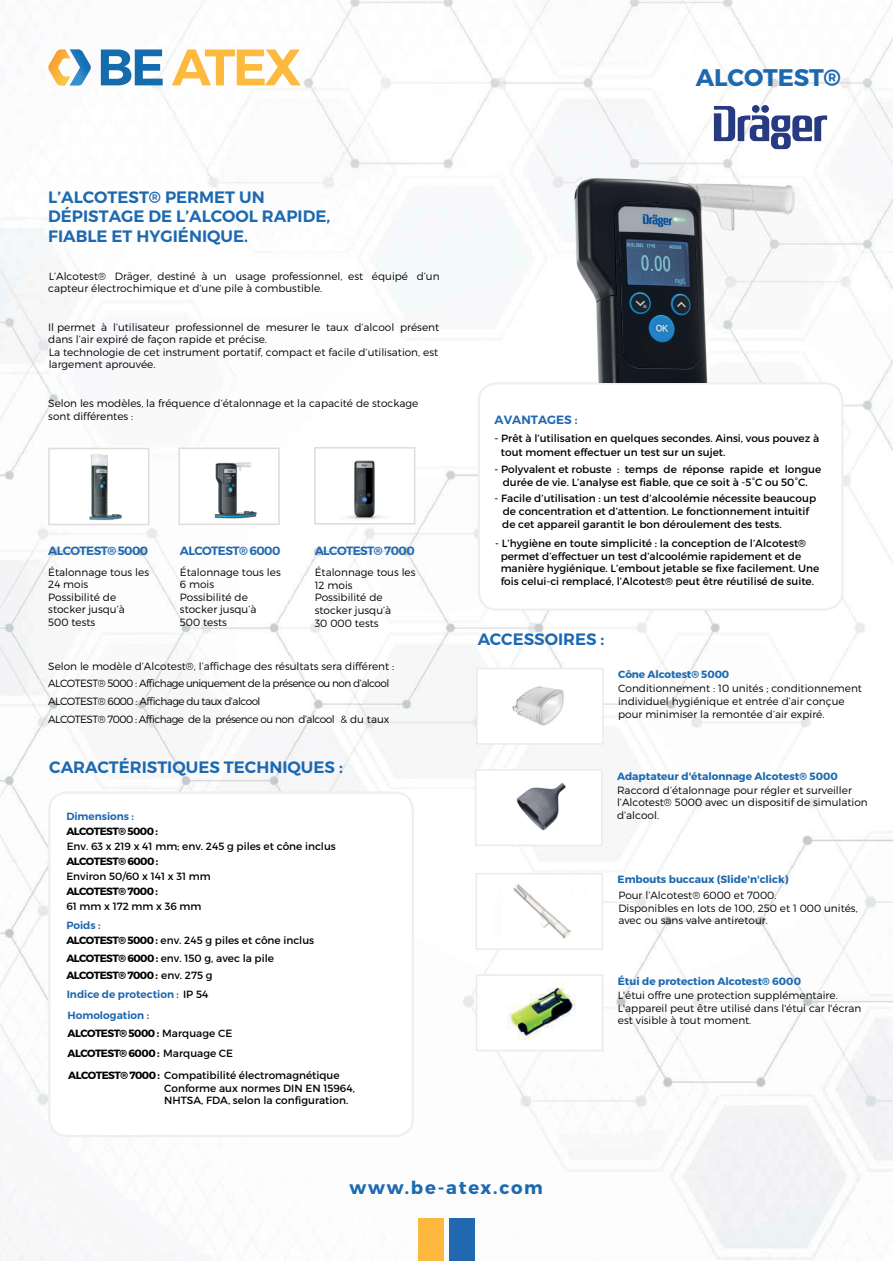
<style>
.page{position:relative;width:893px;height:1263px;background:#fff}
.page>*{position:absolute;margin:0;border:0;box-sizing:border-box;transform-origin:0 0}
.t1{font:700 24px "Montserrat";letter-spacing:-.005em;color:#1d69b0}
.t2{font:700 18px "Montserrat";letter-spacing:.1em;color:#1d6ab1}
.t3{font:600 16.5px/19.8px "Montserrat";color:#1d69b0}
.t4{font:600 12px "Montserrat";letter-spacing:-.05em;color:#1f68b0}
.t5{font:600 12px "Montserrat";color:#1f68b0}
.t6{font:300 10.5px/12.6px "Montserrat";color:#000001}
.t7{font:10.5px/12.6px "Montserrat";color:#000001}
.t8{font:300 10.5px/17.7px "Montserrat";letter-spacing:-.05em;color:#000001}
.t9{font:700 10.5px/16.4px "Montserrat";letter-spacing:-.05em;color:#000001}
.t10{font:700 10.5px "Montserrat";color:#1d69b0}
.t11{font:600 10.5px/20.4px "Montserrat";color:#1f68b0}
.s1{font-weight:600;color:#1f68b0}
.s2{font-weight:700}
.s3{font-weight:400}
.s4{font-weight:400;color:#000001}
</style>
<div class="page">
<img style="left:0;top:0;width:893px;height:1260px">
<div style="left:418px;top:1218px;width:25px;height:42px;background:#fdb93f"></div>
<div style="left:450px;top:1218px;width:25px;height:42px;background:#2069b0"></div>
<svg style="left:48px;top:49px;width:43px;height:37px"></svg>
<svg style="left:101px;top:49px;width:62px;height:36px"></svg>
<svg style="left:172px;top:49px;width:129px;height:36px"></svg>
<div style="left:49px;top:792px;width:364px;height:342px;background:#fff;border-radius:18px"></div>
<div style="left:48px;top:791px;width:366px;height:346px;border:2px solid #edeff0;border-radius:18px"></div>
<div style="left:479px;top:383px;width:363px;height:227px;background:#fff;border-radius:18px"></div>
<div style="left:478px;top:382px;width:365px;height:229px;border:2px solid #edeff0;border-radius:18px"></div>
<div style="left:48px;top:448px;width:101px;height:77px;background:#fff;border:2px solid #dbdddb"></div>
<div style="left:314px;top:447px;width:101px;height:77px;background:#fff;border:2px solid #dbdddb"></div>
<div style="left:178px;top:448px;width:102px;height:77px;background:#fff;border:2px solid #dbdddb"></div>
<div style="left:476px;top:668px;width:128px;height:77px;background:#fff;border:2px solid #e9ecea"></div>
<div style="left:475px;top:769px;width:128px;height:77px;background:#fff;border:2px solid #e9ecea"></div>
<div style="left:475px;top:873px;width:128px;height:77px;background:#fff;border:2px solid #e9ecea"></div>
<div style="left:476px;top:974px;width:127px;height:77px;background:#fff;border:2px solid #e9ecea"></div>
<img style="left:512px;top:686px;width:52px;height:40px">
<img style="left:516px;top:783px;width:50px;height:48px">
<img style="left:214px;top:462px;width:43px;height:57px">
<img style="left:64px;top:454px;width:71px;height:70px">
<img style="left:507px;top:982px;width:69px;height:58px">
<img style="left:513px;top:884px;width:58px;height:55px">
<img style="left:711px;top:102px;width:119px;height:49px">
<img style="left:494px;top:168px;width:332px;height:214px">
<img style="left:345px;top:460px;width:37px;height:60px">
<h1 class="t1" style="left:696px;top:62px;width:147px">ALCOTEST®</h1>
<h3 class="t3" style="left:48px;top:187px;width:284px">L’ALCOTEST® PERMET UN<br>DÉPISTAGE DE L’ALCOOL RAPIDE,<br>FIABLE ET HYGIÉNIQUE.</h3>
<p class="t6" style="left:49px;top:269px;width:392px">L’Alcotest® Dräger, destiné à un usage professionnel, est équipé d’un</p>
<p class="t6" style="left:48px;top:281px;width:275px">capteur électrochimique et d’une pile à combustible.</p>
<p class="t6" style="left:48px;top:321px;width:392px">Il permet à l’utilisateur professionnel de mesurer le taux d’alcool présent dans l’air expiré de façon rapide et précise.<br>La technologie de cet instrument portatif, compact et facile d’utilisation, est largement aprouvée.</p>
<p class="t6" style="left:48px;top:397px;width:372px">Selon les modèles, la fréquence d’étalonnage et la capacité de stockage sont différentes :</p>
<p class="t4" style="left:48px;top:543px;width:102px">ALCOTEST® 5000</p>
<p class="t6" style="left:48px;top:565px;width:102px">Étalonnage tous les<br>24 mois<br>Possibilité de stocker jusqu’à</p>
<p class="t4" style="left:180px;top:543px;width:102px">ALCOTEST® 6000</p>
<p class="t6" style="left:180px;top:565px;width:102px">Étalonnage tous les<br>6 mois<br>Possibilité de</p>
<p class="t4" style="left:315px;top:543px;width:102px">ALCOTEST® 7000</p>
<p class="t6" style="left:315px;top:565px;width:102px">Étalonnage tous les<br>12 mois<br>Possibilité de</p>
<p class="t6" style="left:180px;top:603px;width:78px">stocker jusqu’à</p>
<p class="t6" style="left:315px;top:604px;width:78px">stocker jusqu’à</p>
<p class="t6" style="left:48px;top:616px;width:49px">500 tests</p>
<p class="t6" style="left:180px;top:616px;width:49px">500 tests</p>
<p class="t6" style="left:315px;top:617px;width:65px">30 000 tests</p>
<p class="t5" style="left:495px;top:412px;width:84px">AVANTAGES :</p>
<p class="t7" style="left:501px;top:431px;width:320px;line-height:13.6px;text-indent:-6px">- Prêt à l’utilisation en quelques secondes. Ainsi, vous pouvez à tout moment effectuer un test sur un sujet.</p>
<p class="t7" style="left:495px;top:463px;width:328px;text-align:center">- Polyvalent et robuste : temps de réponse rapide et longue durée de vie. L’analyse est fiable, que ce soit à -5°C ou 50°C.</p>
<p class="t7" style="left:502px;top:492px;width:315px;line-height:13px;text-indent:-8px">- Facile d’utilisation : un test d’alcoolémie nécessite beaucoup de concentration et d’attention. Le fonctionnement intuitif de cet appareil garantit le bon déroulement des tests.</p>
<p class="t7" style="left:501px;top:537px;width:320px;text-indent:-5px">- L’hygiène en toute simplicité : la conception de l’Alcotest® permet d’effectuer un test d’alcoolémie rapidement et de manière hygiénique. L’embout jetable se fixe facilement. Une fois celui-ci remplacé, l’Alcotest® peut être réutilisé de suite.</p>
<h3 class="t3" style="left:478px;top:630px;width:128px">ACCESSOIRES :</h3>
<p class="t8" style="left:48px;top:657px;width:347px">Selon le modèle d’Alcotest®, l’affichage des résultats sera différent :<br>ALCOTEST® 5000 : Affichage uniquement de la présence ou non d’alcool ALCOTEST® 6000 : Affichage du taux d’alcool<br>ALCOTEST® 7000 : Affichage de la présence ou non d’alcool &amp; du taux</p>
<p class="t10" style="left:618px;top:668px;width:113px">Cône Alcotest® 5000</p>
<p class="t6" style="left:618px;top:682px;width:245px">Conditionnement : 10 unités ; conditionnement individuel hygiénique et entrée d’air conçue pour minimiser la remontée d’air expiré.</p>
<h3 class="t3" style="left:49px;top:757px;width:295px">CARACTÉRISTIQUES TECHNIQUES :</h3>
<p class="t11" style="left:66px;top:806px;width:69px">Dimensions :</p>
<p class="t9" style="left:66px;top:824px;width:93px">ALCOTEST® 5000 :</p>
<p class="t7" style="left:67px;top:839px;width:271px">Env. 63 x 219 x 41 mm; env. 245 g piles et cône inclus</p>
<p class="t9" style="left:66px;top:854px;width:94px">ALCOTEST® 6000 :</p>
<p class="t7" style="left:66px;top:870px;width:146px">Environ 50/60 x 141 x 31 mm</p>
<p class="t9" style="left:66px;top:884px;width:93px">ALCOTEST® 7000 :</p>
<p class="t7" style="left:66px;top:900px;width:137px">61 mm x 172 mm x 36 mm</p>
<p class="t7" style="left:66px;top:918px;width:249px;line-height:15px"><span class="s1">Poids :<br></span><span class="s2">ALCOTEST® 5000:</span> env. 245 g piles et cône inclus</p>
<p class="t9" style="left:66px;top:950px;width:209px">ALCOTEST® 6000: <span class="s3">env. 150 g, avec la pile<br></span>ALCOTEST® 7000 : <span class="s3">env. 275 g</span></p>
<p class="t11" style="left:67px;top:984px;width:143px">Indice de protection : <span class="s4">IP 54<br></span>Homologation :</p>
<p class="t9" style="left:68px;top:1024px;width:167px;line-height:19.8px">ALCOTEST® 5000 : <span class="s3">Marquage CE<br></span>ALCOTEST® 6000 : <span class="s3">Marquage CE</span></p>
<p class="t7" style="left:164px;top:1069px;width:192px;text-indent:-96px"><span class="s2">ALCOTEST® 7000 :</span> Compatibilité électromagnétique<br>Conforme aux normes DIN EN 15964,<br>NHTSA, FDA, selon la configuration.</p>
<h2 class="t2" style="left:349px;top:1177px;width:195px">www.be-atex.com</h2>
<p class="t10" style="left:617px;top:769px;width:222px">Adaptateur d'étalonnage Alcotest® 5000</p>
<p class="t6" style="left:617px;top:783px;width:252px">Raccord d’étalonnage pour régler et surveiller l’Alcotest® 5000 avec un dispositif de simulation d’alcool.</p>
<p class="t10" style="left:618px;top:873px;width:172px">Embouts buccaux (Slide'n'click)</p>
<p class="t6" style="left:618px;top:889px;width:241px">Pour l’Alcotest® 6000 et 7000.<br>Disponibles en lots de 100, 250 et 1 000 unités, avec ou sans valve antiretour.</p>
<p class="t10" style="left:618px;top:975px;width:185px">Étui de protection Alcotest® 6000</p>
<p class="t6" style="left:618px;top:989px;width:245px">L'étui offre une protection supplémentaire.<br>L'appareil peut être utilisé dans l'étui car l'écran est visible à tout moment.</p>
</div>
